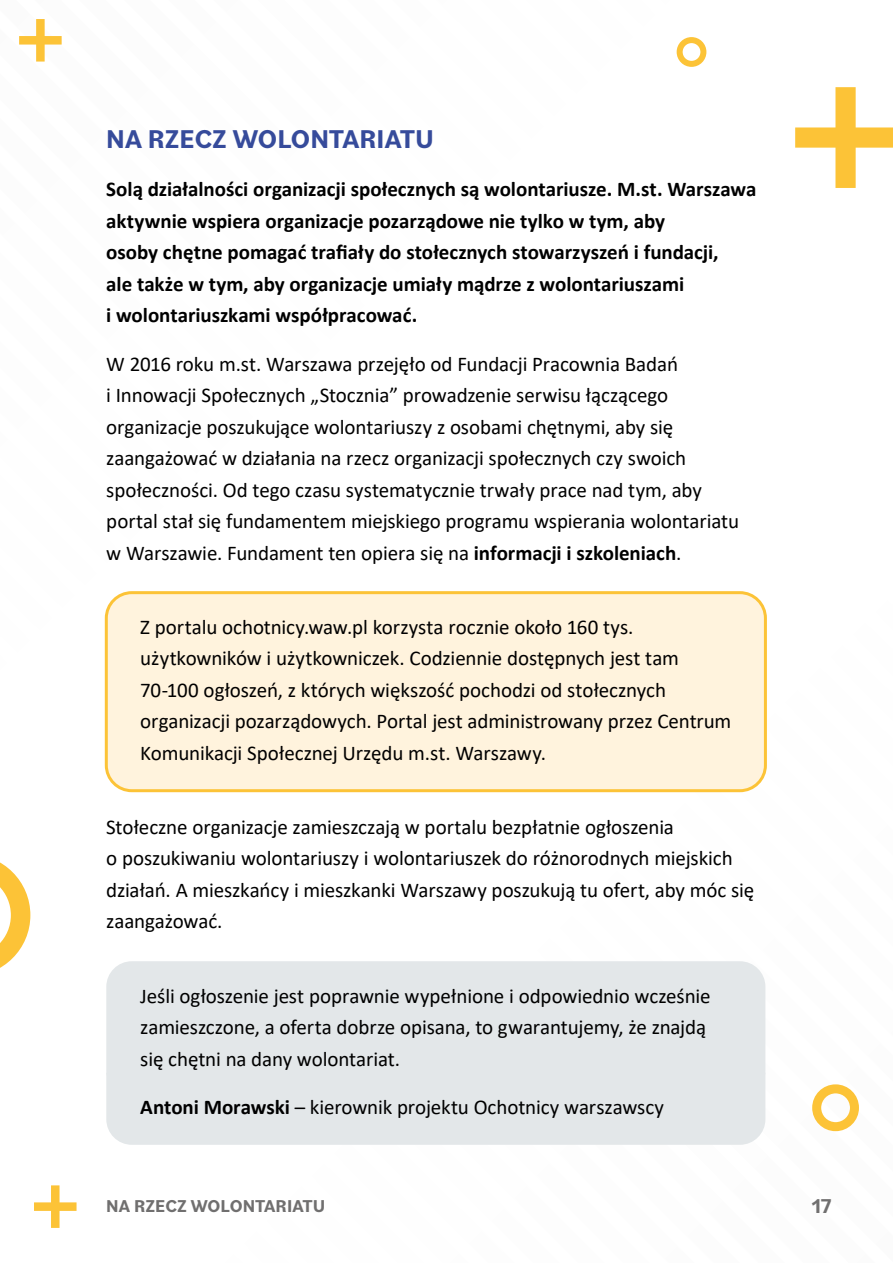
<style>
.page{position:relative;width:893px;height:1263px;background:#fff}
.page>*{position:absolute;margin:0;border:0;box-sizing:border-box;transform-origin:0 0}
.H3_podtytul{font:700 27px "Bilo";color:#364b9b}
.Tekst_bez_wcięcia{font:21px/31.5px "Calibri";letter-spacing:-.005em;color:#000}
.Tekst_bez_wcięcia-2{font:700 21px/31.5px "Calibri";color:#000}
.ramka_jasna_zółta{font:21px/31.5px "Calibri";letter-spacing:-.005em;color:#000}
.ramka_szara{font:21px/31.5px "Calibri";letter-spacing:-.005em;color:#000}
.t1{font:700 21px "Bilo";color:#706f6f}
.t2{font:700 18px "Bilo";color:#706f6f}
.s1{font-weight:700}
</style>
<div class="page">
<svg style="left:19px;top:19px;width:43px;height:43px"></svg>
<svg style="left:795px;top:87px;width:98px;height:101px"></svg>
<svg style="left:34px;top:1185px;width:43px;height:43px"></svg>
<div style="left:677px;top:37px;width:29px;height:30px;border:6px solid #fcc337;border-radius:50%"></div>
<div style="left:812px;top:1084px;width:47px;height:47px;border:9px solid #fcc337;border-radius:50%"></div>
<svg style="left:0;top:862px;width:30px;height:106px"></svg>
<div style="left:106px;top:593px;width:659px;height:198px;background:#fff3dd;border-radius:26px"></div>
<div style="left:105px;top:591px;width:662px;height:201px;border:3px solid #fcc337;border-radius:26px"></div>
<div style="left:106px;top:961px;width:659px;height:135px;background:#e3e7e9;border-radius:26px"></div>
<div style="left:106px;top:1076px;width:659px;height:69px;background:#e3e7e9"></div>
<h3 class="H3_podtytul" style="left:106px;top:120px;width:329px">NA RZECZ WOLONTARIATU</h3>
<p class="Tekst_bez_wcięcia-2" style="left:106px;top:173px;width:652px">Solą działalności organizacji społecznych są wolontariusze. M.st. Warszawa aktywnie wspiera organizacje pozarządowe nie tylko w tym, aby<br>osoby chętne pomagać trafiały do stołecznych stowarzyszeń i fundacji,<br>ale także w tym, aby organizacje umiały mądrze z wolontariuszami<br>i wolontariuszkami współpracować.</p>
<p class="Tekst_bez_wcięcia" style="left:106px;top:348px;width:634px">W 2016 roku m.st. Warszawa przejęło od Fundacji Pracownia Badań<br>i Innowacji Społecznych „Stocznia” prowadzenie serwisu łączącego organizacje poszukujące wolontariuszy z osobami chętnymi, aby się zaangażować w działania na rzecz organizacji społecznych czy swoich społeczności. Od tego czasu systematycznie trwały prace nad tym, aby portal stał się fundamentem miejskiego programu wspierania wolontariatu w Warszawie. Fundament ten opiera się na <span class="s1">informacji i szkoleniach</span>.</p>
<p class="ramka_jasna_zółta" style="left:140px;top:611px;width:593px">Z portalu ochotnicy.waw.pl korzysta rocznie około 160 tys. użytkowników i użytkowniczek. Codziennie dostępnych jest tam 70-100 ogłoszeń, z których większość pochodzi od stołecznych organizacji pozarządowych. Portal jest administrowany przez Centrum Komunikacji Społecznej Urzędu m.st. Warszawy.</p>
<p class="Tekst_bez_wcięcia" style="left:106px;top:811px;width:650px">Stołeczne organizacje zamieszczają w portalu bezpłatnie ogłoszenia<br>o poszukiwaniu wolontariuszy i wolontariuszek do różnorodnych miejskich działań. A mieszkańcy i mieszkanki Warszawy poszukują tu ofert, aby móc się zaangażować.</p>
<p class="ramka_szara" style="left:140px;top:979px;width:572px">Jeśli ogłoszenie jest poprawnie wypełnione i odpowiednio wcześnie zamieszczone, a oferta dobrze opisana, to gwarantujemy, że znajdą się chętni na dany wolontariat.</p>
<p class="ramka_szara" style="left:140px;top:1091px;width:525px"><span class="s1">Antoni Morawski</span> – kierownik projektu Ochotnicy warszawscy</p>
<p class="t2" style="left:106px;top:1194px;width:220px">NA RZECZ WOLONTARIATU</p>
<p class="t1" style="left:812px;top:1192px;width:22px">17</p>
</div>
